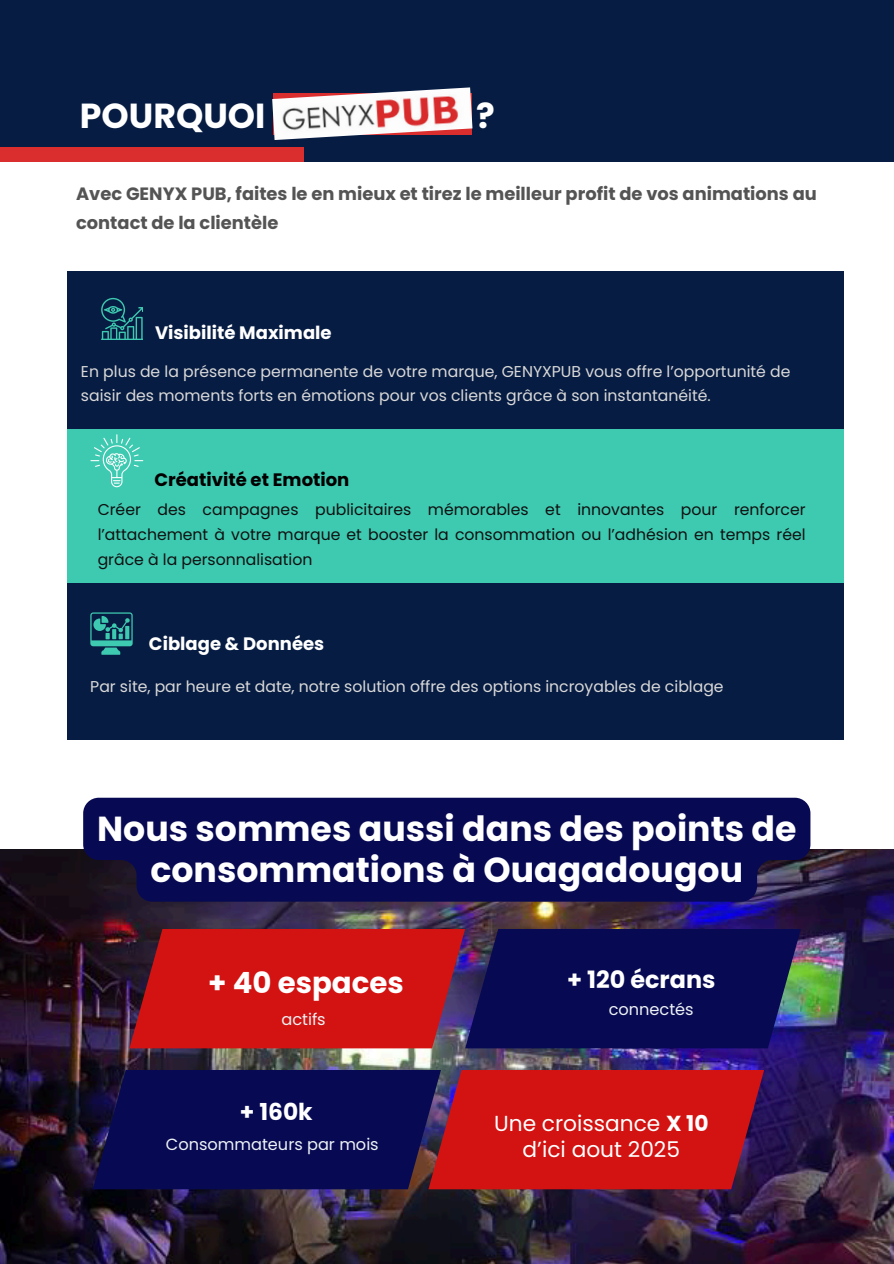
<style>
.page{position:relative;width:894px;height:1264px;background:#fff}
.page>*{position:absolute;margin:0;border:0;box-sizing:border-box;transform-origin:0 0}
.t1{font:700 34.65px/41.7px "Poppins";color:#fff;text-align:center}
.t2{font:700 29.25px "Poppins";color:#fff}
.t3{font:700 23.85px "Poppins";color:#fff}
.t4{font:700 23.25px "Poppins";color:#fff}
.t5{font:21.75px/25.8px "Poppins";color:#fff;text-align:center}
.t6{font:700 18px "Poppins";color:#fff}
.t7{font:700 18px "Poppins";color:#000}
.t8{font:700 17.85px/28.5px "Poppins";color:#545454}
.t9{font:16.2px "Poppins";color:#eef2f5}
.t10{font:15.6px/24.2px "Poppins";color:#d9d9d9}
.t11{font:15.6px/24.8px "Poppins";color:#101010;text-align:justify}
.s1{font-weight:700}
</style>
<div class="page">
<img style="left:0;top:849px;width:893px;height:414px">
<div style="left:0;top:0;width:893px;height:161px;background:#071c42"></div>
<div style="left:0;top:147px;width:303px;height:14px;background:#da2d2e"></div>
<img style="left:272px;top:87px;width:200px;height:53px">
<div style="left:67px;top:271px;width:776px;height:158px;background:#071c42"></div>
<div style="left:67px;top:581px;width:776px;height:158px;background:#071c42"></div>
<div style="left:67px;top:429px;width:776px;height:153px;background:#3dcab1"></div>
<svg style="left:101px;top:298px;width:42px;height:41px"></svg>
<svg style="left:90px;top:612px;width:43px;height:42px"></svg>
<svg style="left:90px;top:434px;width:53px;height:53px"></svg>
<svg style="left:129px;top:928px;width:671px;height:120px;background:#681337"></svg>
<svg style="left:93px;top:1069px;width:671px;height:120px;background:#651035"></svg>
<svg style="left:83px;top:797px;width:727px;height:104px;background:#0b0d52"></svg>
<p class="t1" style="left:80px;top:95px;width:416px">POURQUOI GENYX PUB ?</p>
<h6 class="t8" style="left:76px;top:180px;width:742px">Avec GENYX PUB, faites le en mieux et tirez le meilleur profit de vos animations au contact de la clientèle</h6>
<h1 class="t6" style="left:155px;top:320px;width:178px">Visibilité Maximale</h1>
<h6 class="t10" style="left:81px;top:359px;width:710px">En plus de la présence permanente de votre marque, GENYXPUB vous offre l’opportunité de saisir des moments forts en émotions pour vos clients grâce à son instantanéité.</h6>
<h6 class="t7" style="left:154px;top:467px;width:196px">Créativité et Emotion</h6>
<p class="t11" style="left:98px;top:497px;width:709px">Créer des campagnes publicitaires mémorables et innovantes pour renforcer l’attachement à votre marque et booster la consommation ou l’adhésion en temps réel grâce à la personnalisation</p>
<p class="t6" style="left:149px;top:631px;width:177px">Ciblage &amp; Données</p>
<p class="t10" style="left:90px;top:674px;width:634px">Par site, par heure et date, notre solution offre des options incroyables de ciblage</p>
<p class="t1" style="left:97px;top:807px;width:700px">Nous sommes aussi dans des points de consommations à Ouagadougou</p>
<p class="t2" style="left:208px;top:962px;width:197px">+ 40 espaces</p>
<p class="t9" style="left:281px;top:1007px;width:46px">actifs</p>
<h6 class="t4" style="left:240px;top:1095px;width:74px">+ 160k</h6>
<p class="t9" style="left:166px;top:1132px;width:214px">Consommateurs par mois</p>
<h2 class="t3" style="left:567px;top:962px;width:150px">+ 120 écrans</h2>
<p class="t9" style="left:608px;top:997px;width:86px">connectés</p>
<h3 class="t5" style="left:494px;top:1110px;width:216px">Une croissance <span class="s1">X 10 </span>d’ici aout 2025</h3>
</div>
